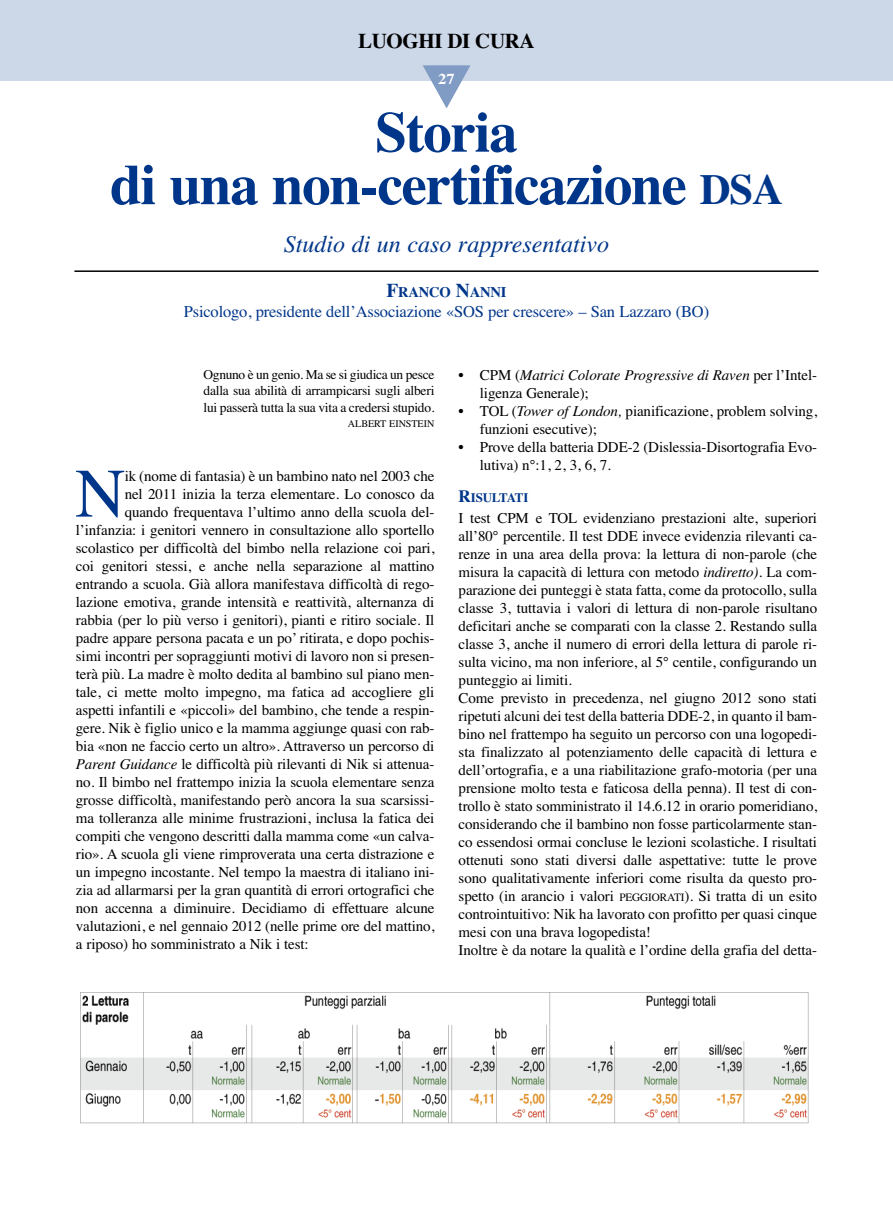
<style>
.page{position:relative;width:893px;height:1212px;background:#fff}
.page>*{position:absolute;margin:0;border:0;box-sizing:border-box;transform-origin:0 0}
.t1{font:69.3px "Times";color:#00368a}
.t2{font:700 57px/52.5px "Times";letter-spacing:-.025em;color:#00368a;text-align:center}
.t3{font:italic 24px "Times";color:#00368a}
.t4{font:700 21px "Times";letter-spacing:-.02em;color:#000}
.t5{font:16.5px "Times";letter-spacing:-.01em;color:#00368a}
.t6{font:15px/18px "Times";letter-spacing:-.01em;color:#000}
.t7{font:700 15px "Times";color:#fff;scale:1.1 1}
.t8{font:700 14.7px "Times";letter-spacing:-.015em;color:#00368a}
.t9{font:13.5px/16.5px "Times";letter-spacing:-.015em;color:#000;text-align:justify}
.t10{font:700 12.9px "Times";letter-spacing:-.015em;color:#00368a}
.t11{font:10.2px "Times";letter-spacing:-.005em;color:#000}
.s1{font-size:42.75px}
.s2{font-size:19.5px}
.s3{font-style:italic}
.s4{font-size:17.25px}
.s5{font-size:11.25px}
</style>
<div class="page">
<div style="left:0;top:0;width:893px;height:81px;background:#ccd7e8"></div>
<svg style="left:423px;top:65px;width:47px;height:43px"></svg>
<hr style="left:74px;top:270px;width:745px;height:2px;background:#000">
<img style="left:80px;top:992px;width:729px;height:132px">
<h3 class="t4" style="left:358px;top:34px;width:178px">LUOGHI DI CURA</h3>
<p class="t7" style="left:438px;top:74px;width:16px">27</p>
<h2 class="t2" style="left:110px;top:111px;width:674px">Storia<br>di una non-certificazione <span class="s1">DSA</span></h2>
<h3 class="t3" style="left:284px;top:235px;width:327px">Studio di un caso rappresentativo</h3>
<p class="t8" style="left:386px;top:287px;width:122px"><span class="s2">F</span>RANCO <span class="s2">N</span>ANNI</p>
<p class="t5" style="left:184px;top:305px;width:527px">Psicologo, presidente dell’Associazione «SOS per crescere» – San Lazzaro (BO)</p>
<p class="t9" style="left:203px;top:367px;width:232px">Ognuno è un genio. Ma se si giudica un pesce dalla sua abilità di arrampicarsi sugli alberi lui passerà tutta la sua vita a credersi stupido.</p>
<p class="t11" style="left:348px;top:419px;width:88px">ALBERT EINSTEIN</p>
<h1 class="t1" style="left:75px;top:468px;width:52px">N</h1>
<p class="t6" style="left:125px;top:468px;width:311px">ik (nome di fantasia) è un bambino nato nel 2003 che</p>
<p class="t6" style="left:125px;top:486px;width:311px">nel 2011 inizia la terza elementare. Lo conosco da</p>
<p class="t6" style="left:125px;top:504px;width:311px">quando fre quentava l’ultimo anno della scuola del-</p>
<p class="t6" style="left:76px;top:522px;width:360px">l’infanzia: i genitori vennero in consultazione allo sportello</p>
<p class="t6" style="left:76px;top:540px;width:360px">scolastico per diffi coltà del bimbo nella relazione coi pari,</p>
<p class="t6" style="left:76px;top:558px;width:360px">coi genitori stessi, e anche nella separazione al mattino</p>
<p class="t6" style="left:76px;top:576px;width:360px">entrando a scuola. Già allora manifestava difficoltà di rego-</p>
<p class="t6" style="left:76px;top:594px;width:360px">lazione emotiva, grande intensità e reattività, alternanza di</p>
<p class="t6" style="left:76px;top:612px;width:360px">rabbia (per lo più verso i genitori), pianti e ritiro sociale. Il</p>
<p class="t6" style="left:76px;top:630px;width:360px">padre appare persona pacata e un po’ ritirata, e dopo pochis-</p>
<p class="t6" style="left:76px;top:648px;width:360px">simi incontri per soprag giunti motivi di lavoro non si presen-</p>
<p class="t6" style="left:76px;top:666px;width:360px">terà più. La madre è molto dedita al bambino sul piano men-</p>
<p class="t6" style="left:76px;top:684px;width:360px">tale, ci mette molto im pegno, ma fatica ad accogliere gli</p>
<p class="t6" style="left:76px;top:702px;width:360px">aspetti infantili e «piccoli» del bambino, che tende a respin-</p>
<p class="t6" style="left:76px;top:720px;width:360px">gere. Nik è figlio unico e la mamma aggiunge quasi con rab-</p>
<p class="t6" style="left:76px;top:738px;width:360px">bia «non ne faccio certo un altro». Attraverso un percorso di</p>
<p class="t6" style="left:76px;top:756px;width:360px"><span class="s3">Parent Guidance</span> le difficoltà più rilevanti di Nik si attenua-</p>
<p class="t6" style="left:76px;top:774px;width:360px">no. Il bimbo nel frattempo inizia la scuola elementare senza</p>
<p class="t6" style="left:76px;top:792px;width:360px">grosse difficoltà, manifestando però ancora la sua scarsissi-</p>
<p class="t6" style="left:76px;top:810px;width:360px">ma tolleranza alle minime frustrazioni, inclusa la fatica dei</p>
<p class="t6" style="left:76px;top:828px;width:360px">compiti che vengono descritti dal la mamma come «un calva-</p>
<p class="t6" style="left:76px;top:846px;width:360px">rio». A scuola gli viene rimproverata una certa distrazione e</p>
<p class="t6" style="left:76px;top:864px;width:360px">un impegno incostante. Nel tempo la maestra di italiano ini-</p>
<p class="t6" style="left:76px;top:882px;width:360px">zia ad allarmarsi per la gran quantità di errori ortografici che</p>
<p class="t6" style="left:76px;top:900px;width:360px">non accenna a diminuire. Decidia mo di effettuare alcune</p>
<p class="t6" style="left:76px;top:918px;width:360px">valutazioni, e nel gennaio 2012 (nelle prime ore del mattino,</p>
<p class="t6" style="left:76px;top:936px;width:234px">a riposo) ho somministrato a Nik i test:</p>
<p class="t6" style="left:480px;top:367px;width:339px;text-indent:-21px">• CPM (<span class="s3">Matrici Colorate Progressive di Raven</span> per l’Intel&shy;ligenza Generale);</p>
<p class="t6" style="left:480px;top:403px;width:339px;text-indent:-21px">• TOL (<span class="s3">Tower of London,</span> pianificazione, problem solving, funzioni esecutive);</p>
<p class="t6" style="left:480px;top:439px;width:339px;text-indent:-21px">• Prove della batteria DDE-2 (Dislessia-Disortografia Evo&shy;lutiva) n°:1, 2, 3, 6, 7.</p>
<p class="t10" style="left:459px;top:493px;width:71px"><span class="s4">R</span>ISULTATI</p>
<p class="t6" style="left:459px;top:510px;width:360px">I test CPM e TOL evidenziano prestazioni alte, superiori all’80° percentile. Il test DDE invece evidenzia rilevanti ca - renze in una area della prova: la lettura di non-parole (che misura la capacità di lettura con metodo <span class="s3">indiretto)</span>. La com&shy;pa razione dei punteggi è stata fatta, come da protocollo, sulla classe 3, tuttavia i valori di lettura di non-parole risultano deficitari anche se comparati con la classe 2. Restando sulla classe 3, anche il numero di errori della lettura di parole ri - sulta vicino, ma non inferiore, al 5° centile, configurando un punteggio ai limiti.<br>Come previsto in precedenza, nel giugno 2012 sono stati ripetuti alcuni dei test della batteria DDE-2, in quanto il bam - bino nel frattempo ha seguito un percorso con una logopedi&shy;sta finalizzato al potenziamento delle capacità di lettura e dell’ortografia, e a una riabilitazione grafo-motoria (per una prensione molto testa e faticosa della penna). Il test di con&shy;trollo è stato somministrato il 14.6.12 in orario pomeridiano, considerando che il bambino non fosse particolarmente stan&shy;co essendosi ormai concluse le lezioni scolastiche. I risultati ottenuti sono stati diversi dalle aspettative: tutte le prove sono qualitativamente inferiori come risulta da questo pro&shy;spetto (in arancio i valori <span class="s5">PEGGIORATI</span>). Si tratta di un esito controintuitivo: Nik ha lavorato con profitto per quasi cinque mesi con una brava logopedista!<br>Inoltre è da notare la qualità e l’ordine della grafia del detta-</p>
</div>
